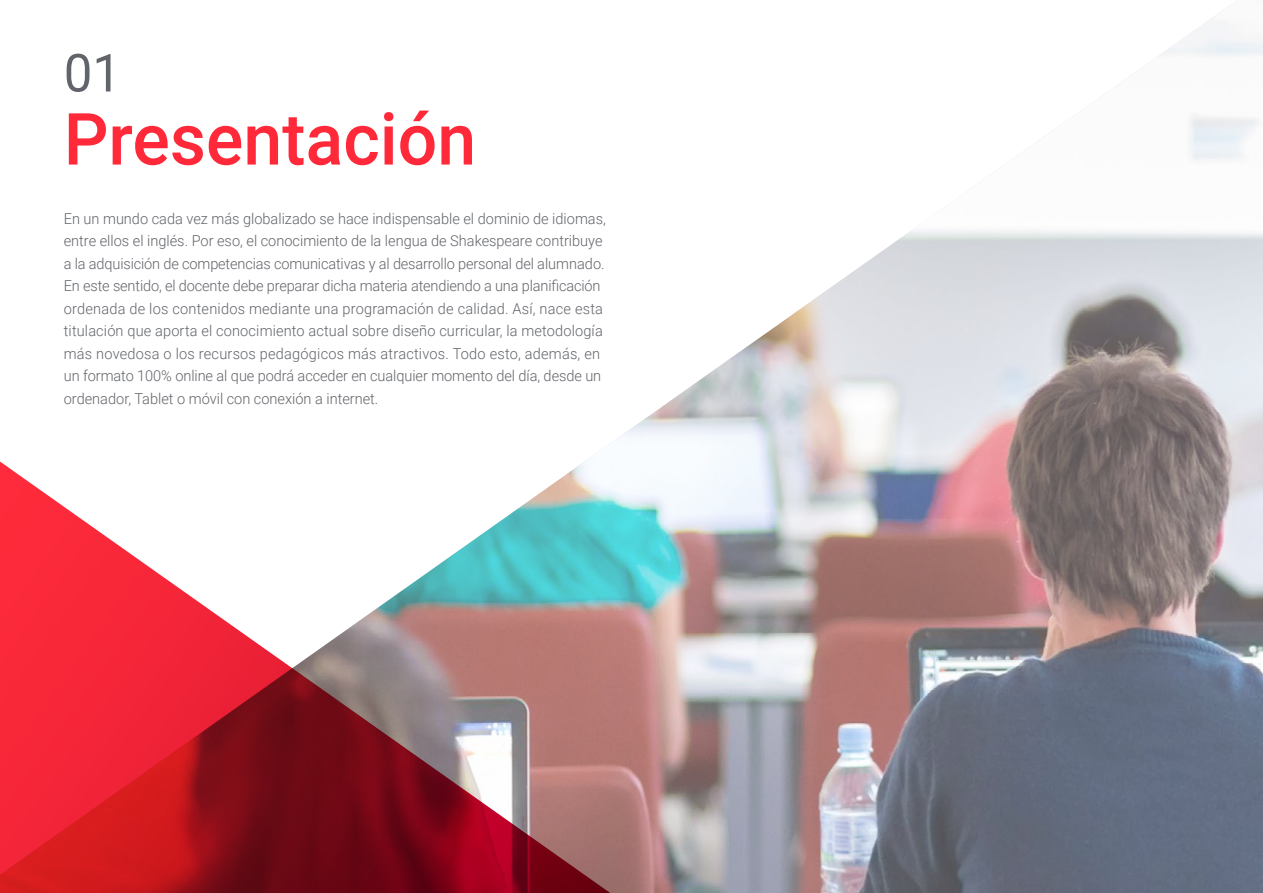
<style>
.page{position:relative;width:1263px;height:893px;background:#fff}
.page>*{position:absolute;margin:0;border:0;box-sizing:border-box;transform-origin:0 0}
.t1{font:500 72px "Roboto";color:#ff293a}
.t2{font:52.5px "Roboto";color:#61646a}
.t3{font:300 15px/22.5px "Roboto";color:#61646a}
</style>
<div class="page">
<img style="left:607px;top:1px;width:656px;height:892px">
<svg style="left:0;top:446px;width:640px;height:447px"></svg>
<h2 class="t2" style="left:64px;top:36px;width:59px">01</h2>
<h1 class="t1" style="left:64px;top:89px;width:414px">Presentación</h1>
<p class="t3" style="left:64px;top:207px;width:543px">En un mundo cada vez más globalizado se hace indispensable el dominio de idiomas, entre ellos el inglés. Por eso, el conocimiento de la lengua de Shakespeare contribuye a la adquisición de competencias comunicativas y al desarrollo personal del alumnado.<br>En este sentido, el docente debe preparar dicha materia atendiendo a una planificación ordenada de los contenidos mediante una programación de calidad. Así, nace esta titulación que aporta el conocimiento actual sobre diseño curricular, la metodología más novedosa o los recursos pedagógicos más atractivos. Todo esto, además, en un formato 100% online al que podrá acceder en cualquier momento del día, desde un ordenador, Tablet o móvil con conexión a internet.</p>
</div>
